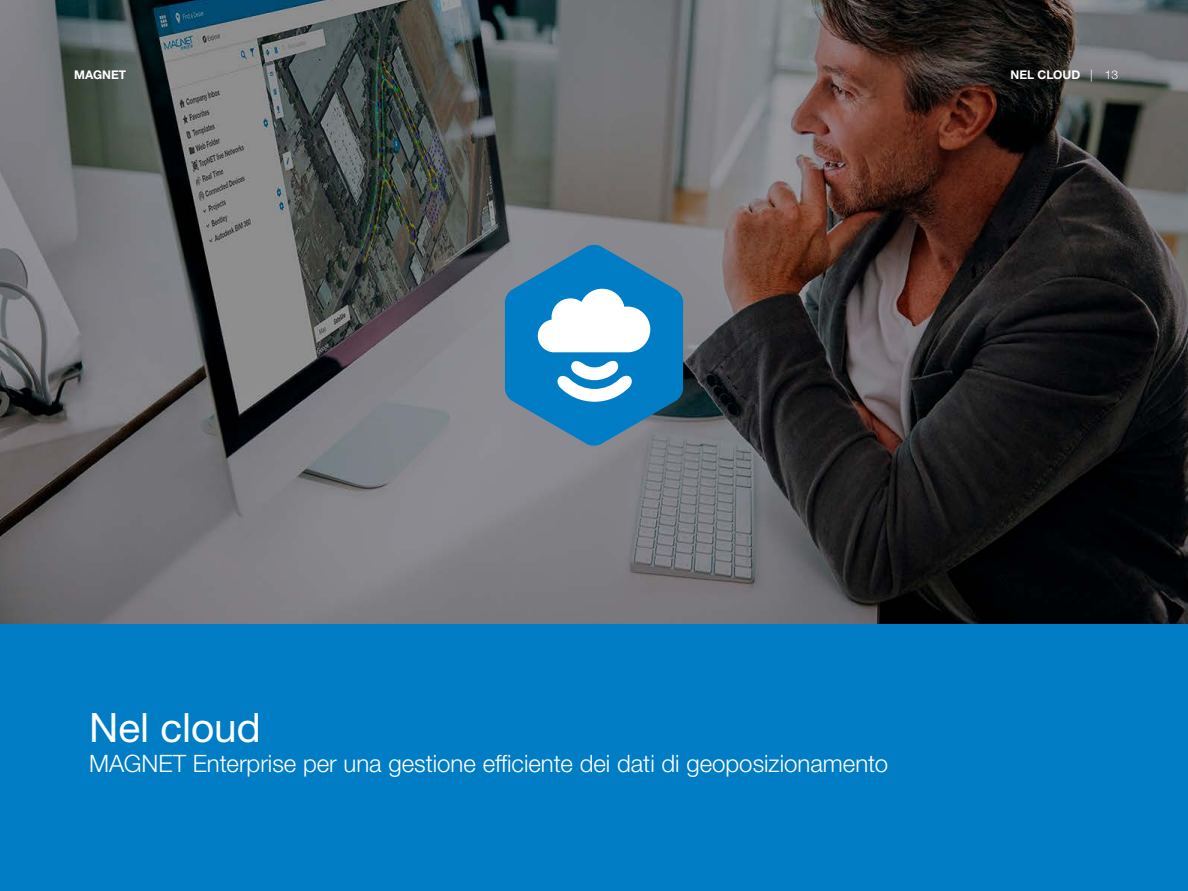
<style>
.page{position:relative;width:1188px;height:891px;background:#fff}
.page>*{position:absolute;margin:0;border:0;box-sizing:border-box;transform-origin:0 0}
.t1{font:40.5px "Helvetica Neue LTW1 G";color:#fff}
.t2{font:300 24px "Helvetica Neue LTW1 G";color:#fff}
.t3{font:700 12px "Helvetica Neue LTW1 G";color:#fff}
.s1{font-weight:300}
</style>
<div class="page">
<div style="left:0;top:624px;width:1188px;height:267px;background:#007dc5"></div>
<img style="left:0;top:0;width:1188px;height:624px">
<svg style="left:505px;top:245px;width:178px;height:201px"></svg>
<p class="t3" style="left:74px;top:67px;width:53px">MAGNET</p>
<p class="t3" style="left:1010px;top:67px;width:109px">NEL CLOUD <span class="s1">| 13</span></p>
<h1 class="t1" style="left:89px;top:702px;width:173px">Nel cloud</h1>
<p class="t2" style="left:89px;top:749px;width:801px">MAGNET Enterprise per una gestione efficiente dei dati di geoposizionamento</p>
</div>
